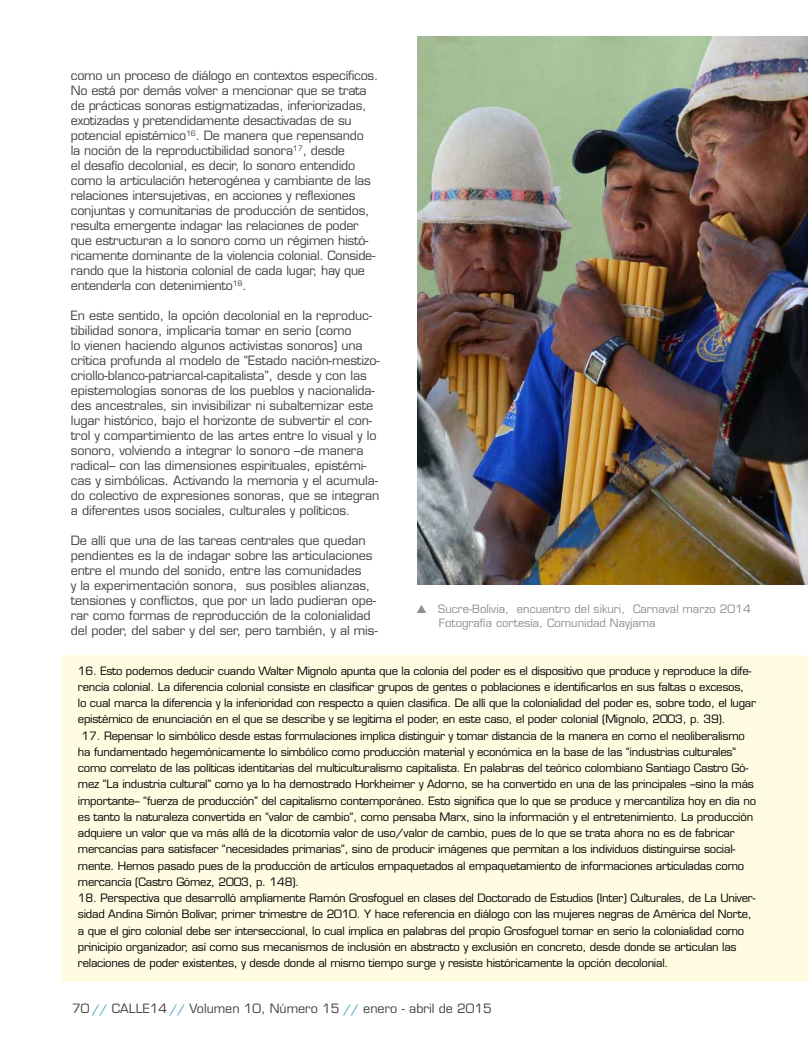
<style>
.page{position:relative;width:808px;height:1056px;background:#fff}
.page>*{position:absolute;margin:0;border:0;box-sizing:border-box;transform-origin:0 0}
.t1{font:12.5px/15px "Eurostile";letter-spacing:-.01em;color:#414042}
.t2{font:11.25px/16.2px "Eurostile";letter-spacing:-.02em;color:#000}
.t3{font:11.25px/13.8px "Eurostile";color:#8b8e90}
.s1{font-weight:700;color:#48acb8}
</style>
<div class="page">
<div style="left:63px;top:656px;width:745px;height:325px;background:#fffce1"></div>
<img style="left:418px;top:36px;width:390px;height:549px">
<p class="t1" style="left:71px;top:68px;width:309px">como un proceso de diálogo en contextos específicos.<br>No está por demás volver a mencionar que se trata de prácticas sonoras estigmatizadas, inferiorizadas, exotizadas y pretendidamente desactivadas de su potencial epistémico<sup>16</sup>. De manera que repensando<br>la noción de la reproductibilidad sonora<sup>17</sup>, desde<br>el desafío decolonial, es decir, lo sonoro entendido como la articulación heterogénea y cambiante de las relaciones intersujetivas, en acciones y reflexiones conjuntas y comunitarias de producción de sentidos, resulta emergente indagar las relaciones de poder que estructuran a lo sonoro como un régimen histó&shy;ricamente dominante de la violencia colonial. Conside&shy;rando que la historia colonial de cada lugar, hay que entenderla con detenimiento<sup>18</sup>.</p>
<p class="t1" style="left:71px;top:308px;width:310px">En este sentido, la opción decolonial en la reproduc&shy;tibilidad sonora, implicaría tomar en serio (como<br>lo vienen haciendo algunos activistas sonoros) una crítica profunda al modelo de “Estado nación-mestizo&shy;criollo-blanco-patriarcal-capitalista”, desde y con las epistemologías sonoras de los pueblos y nacionalida&shy;des ancestrales, sin invisibilizar ni subalternizar este lugar histórico, bajo el horizonte de subvertir el con&shy;trol y compartimiento de las artes entre lo visual y lo sonoro, volviendo a integrar lo sonoro –de manera radical– con las dimensiones espirituales, epistémi&shy;cas y simbólicas. Activando la memoria y el acumula&shy;do colectivo de expresiones sonoras, que se integran a diferentes usos sociales, culturales y políticos.</p>
<p class="t1" style="left:71px;top:533px;width:308px">De allí que una de las tareas centrales que quedan pendientes es la de indagar sobre las articulaciones entre el mundo del sonido, entre las comunidades<br>y la experimentación sonora, sus posibles alianzas, tensiones y conflictos, que por un lado pudieran ope&shy;rar como formas de reproducción de la colonialidad del poder, del saber y del ser, pero también, y al mis-</p>
<p class="t2" style="left:78px;top:662px;width:680px">16. Esto podemos deducir cuando Walter Mignolo apunta que la colonia del poder es el dispositivo que produce y reproduce la dife&shy;rencia colonial. La diferencia colonial consiste en clasificar grupos de gentes o poblaciones e identificarlos en sus faltas o excesos,<br>lo cual marca la diferencia y la inferioridad con respecto a quien clasifica. De allí que la colonialidad del poder es, sobre todo, el lugar epistémico de enunciación en el que se describe y se legitima el poder, en este caso, el poder colonial (Mignolo, 2003, p. 39).</p>
<p class="t2" style="left:78px;top:727px;width:680px;text-indent:4px">17. Repensar lo simbólico desde estas formulaciones implica distinguir y tomar distancia de la manera en como el neoliberalismo ha fundamentado hegemónicamente lo simbólico como producción material y económica en la base de las “industrias culturales” como correlato de las políticas identitarias del multiculturalismo capitalista. En palabras del teórico colombiano Santiago Castro Gó&shy;mez “La industria cultural” como ya lo ha demostrado Horkheimer y Adorno, se ha convertido en una de las principales –sino la más importante– “fuerza de producción” del capitalismo contemporáneo. Esto significa que lo que se produce y mercantiliza hoy en día no es tanto la naturaleza convertida en “valor de cambio”, como pensaba Marx, sino la información y el entretenimiento. La producción adquiere un valor que va más allá de la dicotomía valor de uso/valor de cambio, pues de lo que se trata ahora no es de fabricar mercancías para satisfacer “necesidades primarias”, sino de producir imágenes que permitan a los individuos distinguirse social&shy;mente. Hemos pasado pues de la producción de artículos empaquetados al empaquetamiento de informaciones articuladas como mercancía (Castro Gómez, 2003, p. 148).</p>
<p class="t2" style="left:78px;top:890px;width:679px">18. Perspectiva que desarrolló ampliamente Ramón Grosfoguel en clases del Doctorado de Estudios (Inter) Culturales, de La Univer&shy;sidad Andina Simón Bolívar, primer trimestre de 2010. Y hace referencia en diálogo con las mujeres negras de América del Norte, a que el giro colonial debe ser interseccional, lo cual implica en palabras del propio Grosfoguel tomar en serio la colonialidad como prinicipio organizador, así como sus mecanismos de inclusión en abstracto y exclusión en concreto, desde donde se articulan las relaciones de poder existentes, y desde donde al mismo tiempo surge y resiste históricamente la opción decolonial.</p>
<p class="t3" style="left:438px;top:602px;width:314px">Sucre-Bolivia, encuentro del sikuri, Carnaval marzo 2014<br>Fotografía cortesía, Comunidad Nayjama</p>
<p class="t1" style="left:72px;top:1001px;width:421px">70 <span class="s1">//</span> CALLE14 <span class="s1">//</span> Volumen 10, Número 15 <span class="s1">//</span> enero - abril de 2015</p>
</div>
